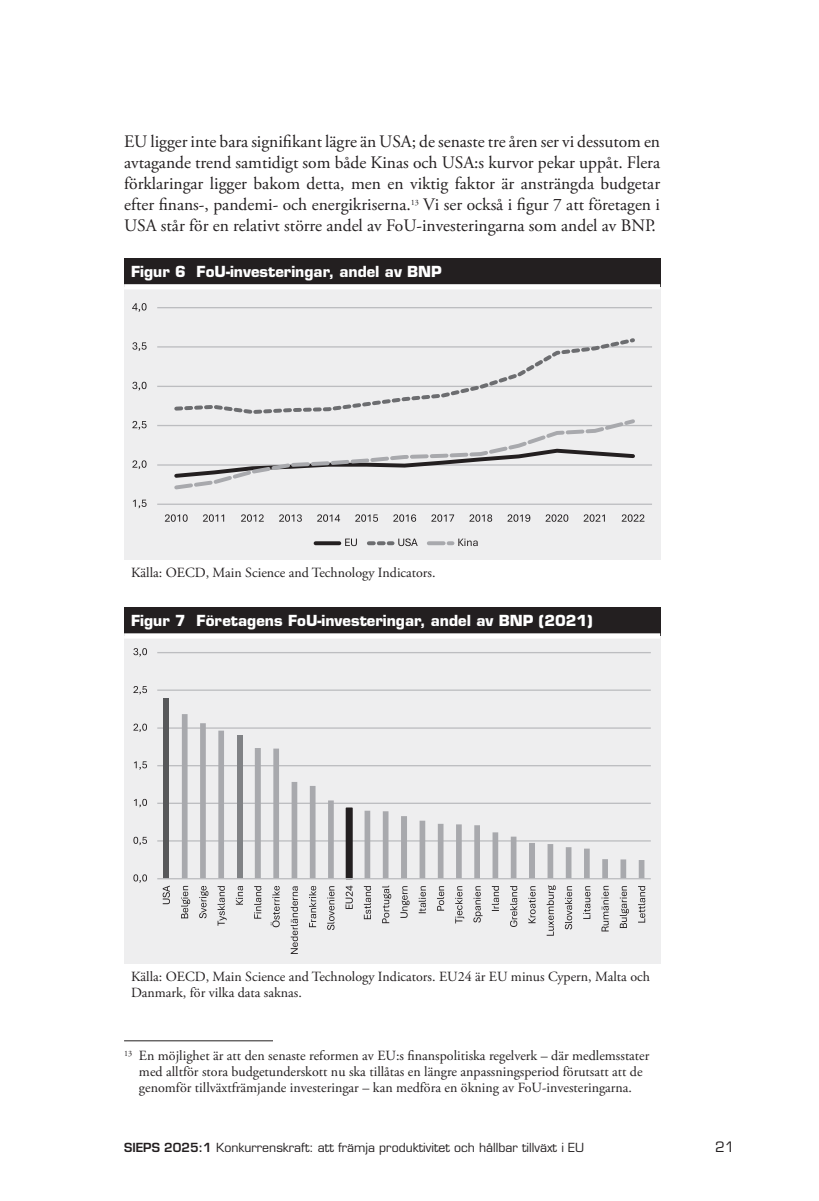
<style>
.page{position:relative;width:819px;height:1201px;background:#fff}
.page>*{position:absolute;margin:0;border:0;box-sizing:border-box;transform-origin:0 0}
.t1{font:17.5px/21px "Adobe Garamond Pro";color:#231f20;text-align:justify}
.t2{font:700 14.88px "Eurostile LT Std";color:#fff}
.t3{font:14px/15.8px "Adobe Garamond Pro";color:#231f20}
.t4{font:14px "Eurostile LT Std";color:#231f20}
.t5{font:12.25px "Eurostile LT Std";color:#231f20}
.s1{font-weight:600}
</style>
<div class="page">
<div style="left:124px;top:259px;width:536px;height:28px;background:#231f20"></div>
<div style="left:124px;top:287px;width:536px;height:273px;background:#eeeeef"></div>
<div style="left:124px;top:284px;width:536px;height:5px;background:#fff"></div>
<hr style="left:157px;top:464px;width:495px;height:1px;background:#bcbdc0">
<hr style="left:157px;top:425px;width:495px;height:1px;background:#bcbdc0">
<hr style="left:157px;top:386px;width:495px;height:1px;background:#bcbdc0">
<hr style="left:157px;top:346px;width:495px;height:1px;background:#bcbdc0">
<hr style="left:157px;top:307px;width:495px;height:1px;background:#bcbdc0">
<hr style="left:157px;top:503px;width:495px;height:2px;background:#bcbdc0">
<svg style="left:172px;top:338px;width:465px;height:152px"></svg>
<svg style="left:133px;top:499px;width:13px;height:9px"></svg>
<svg style="left:132px;top:460px;width:14px;height:9px"></svg>
<svg style="left:132px;top:421px;width:14px;height:9px"></svg>
<svg style="left:132px;top:382px;width:14px;height:8px"></svg>
<svg style="left:132px;top:342px;width:14px;height:9px"></svg>
<svg style="left:132px;top:303px;width:14px;height:9px"></svg>
<svg style="left:165px;top:514px;width:23px;height:8px"></svg>
<svg style="left:203px;top:514px;width:21px;height:8px"></svg>
<svg style="left:241px;top:514px;width:23px;height:8px"></svg>
<svg style="left:279px;top:514px;width:23px;height:8px"></svg>
<svg style="left:317px;top:514px;width:23px;height:8px"></svg>
<svg style="left:355px;top:514px;width:23px;height:8px"></svg>
<svg style="left:393px;top:514px;width:23px;height:8px"></svg>
<svg style="left:431px;top:514px;width:23px;height:8px"></svg>
<svg style="left:469px;top:514px;width:23px;height:8px"></svg>
<svg style="left:507px;top:514px;width:23px;height:8px"></svg>
<svg style="left:545px;top:514px;width:23px;height:8px"></svg>
<svg style="left:583px;top:514px;width:21px;height:8px"></svg>
<svg style="left:621px;top:514px;width:23px;height:8px"></svg>
<svg style="left:315px;top:541px;width:24px;height:4px"></svg>
<svg style="left:345px;top:538px;width:12px;height:8px"></svg>
<svg style="left:369px;top:541px;width:23px;height:4px"></svg>
<svg style="left:398px;top:538px;width:19px;height:8px"></svg>
<svg style="left:429px;top:541px;width:23px;height:4px"></svg>
<svg style="left:458px;top:538px;width:19px;height:8px"></svg>
<div style="left:124px;top:608px;width:536px;height:28px;background:#231f20"></div>
<div style="left:124px;top:636px;width:536px;height:327px;background:#eeeeef"></div>
<div style="left:124px;top:633px;width:536px;height:5px;background:#fff"></div>
<hr style="left:157px;top:840px;width:493px;height:1px;background:#bcbdc0">
<hr style="left:157px;top:802px;width:493px;height:2px;background:#bcbdc0">
<hr style="left:157px;top:765px;width:493px;height:1px;background:#bcbdc0">
<hr style="left:157px;top:727px;width:493px;height:1px;background:#bcbdc0">
<hr style="left:157px;top:689px;width:493px;height:2px;background:#bcbdc0">
<hr style="left:157px;top:652px;width:493px;height:1px;background:#bcbdc0">
<div style="left:163px;top:697px;width:6px;height:181px;background:#57585a"></div>
<svg style="left:182px;top:714px;width:462px;height:164px"></svg>
<hr style="left:157px;top:878px;width:493px;height:1px;background:#bcbdc0">
<svg style="left:133px;top:874px;width:14px;height:8px"></svg>
<svg style="left:133px;top:836px;width:14px;height:9px"></svg>
<svg style="left:134px;top:799px;width:13px;height:8px"></svg>
<svg style="left:134px;top:761px;width:13px;height:8px"></svg>
<svg style="left:133px;top:723px;width:14px;height:9px"></svg>
<svg style="left:133px;top:686px;width:14px;height:8px"></svg>
<svg style="left:133px;top:648px;width:14px;height:8px"></svg>
<svg style="left:163px;top:885px;width:7px;height:19px"></svg>
<svg style="left:181px;top:886px;width:9px;height:32px"></svg>
<svg style="left:199px;top:886px;width:9px;height:32px"></svg>
<svg style="left:217px;top:886px;width:9px;height:39px"></svg>
<svg style="left:236px;top:886px;width:7px;height:18px"></svg>
<svg style="left:254px;top:886px;width:7px;height:32px"></svg>
<svg style="left:270px;top:886px;width:9px;height:41px"></svg>
<svg style="left:291px;top:886px;width:7px;height:68px"></svg>
<svg style="left:309px;top:886px;width:7px;height:41px"></svg>
<svg style="left:327px;top:886px;width:7px;height:44px"></svg>
<svg style="left:345px;top:885px;width:8px;height:24px"></svg>
<svg style="left:364px;top:886px;width:7px;height:33px"></svg>
<svg style="left:382px;top:885px;width:9px;height:38px"></svg>
<svg style="left:400px;top:886px;width:9px;height:31px"></svg>
<svg style="left:418px;top:886px;width:8px;height:27px"></svg>
<svg style="left:437px;top:886px;width:7px;height:24px"></svg>
<svg style="left:455px;top:886px;width:9px;height:37px"></svg>
<svg style="left:473px;top:886px;width:9px;height:36px"></svg>
<svg style="left:492px;top:886px;width:7px;height:25px"></svg>
<svg style="left:510px;top:886px;width:7px;height:41px"></svg>
<svg style="left:528px;top:886px;width:7px;height:37px"></svg>
<svg style="left:546px;top:885px;width:9px;height:50px"></svg>
<svg style="left:565px;top:886px;width:7px;height:43px"></svg>
<svg style="left:583px;top:886px;width:7px;height:33px"></svg>
<svg style="left:601px;top:886px;width:7px;height:45px"></svg>
<svg style="left:619px;top:886px;width:10px;height:42px"></svg>
<svg style="left:638px;top:886px;width:7px;height:36px"></svg>
<hr style="left:124px;top:1040px;width:149px;height:1px;background:#231f20">
<p class="t1" style="left:124px;top:131px;width:537px">EU ligger inte bara signifikant lägre än USA; de senaste tre åren ser vi dessutom en avtagande trend samtidigt som både Kinas och USA:s kurvor pekar uppåt. Flera förklaringar ligger bakom detta, men en viktig faktor är ansträngda budgetar efter finans-, pandemi- och energikriserna.<sup>13</sup> Vi ser också i figur 7 att företagen i USA står för en relativt större andel av FoU-investeringarna som andel av BNP.</p>
<p class="t2" style="left:131px;top:262px;width:312px">Figur 6 FoU-investeringar, andel av BNP</p>
<p class="t3" style="left:131px;top:565px;width:306px">Källa: OECD, Main Science and Technology Indicators.</p>
<p class="t2" style="left:131px;top:611px;width:463px">Figur 7 Företagens FoU-investeringar, andel av BNP (2021)</p>
<p class="t3" style="left:131px;top:968px;width:520px;line-height:16.8px">Källa: OECD, Main Science and Technology Indicators. EU24 är EU minus Cypern, Malta och<br>Danmark, för vilka data saknas.</p>
<p class="t3" style="left:124px;top:1048px;width:527px;text-align:center"><sup>13</sup> En möjlighet är att den senaste reformen av EU:s finanspolitiska regelverk – där medlemsstater med alltför stora budgetunderskott nu ska tillåtas en längre anpassningsperiod förutsatt att de genomför tillväxtfrämjande investeringar – kan medföra en ökning av FoU-investeringarna.</p>
<p class="t5" style="left:124px;top:1140px;width:461px"><span class="s1">SIEPS 2025:1</span> Konkurrenskraft: att främja produktivitet och hållbar tillväxt i EU</p>
<p class="t4" style="left:715px;top:1138px;width:21px">21</p>
</div>
